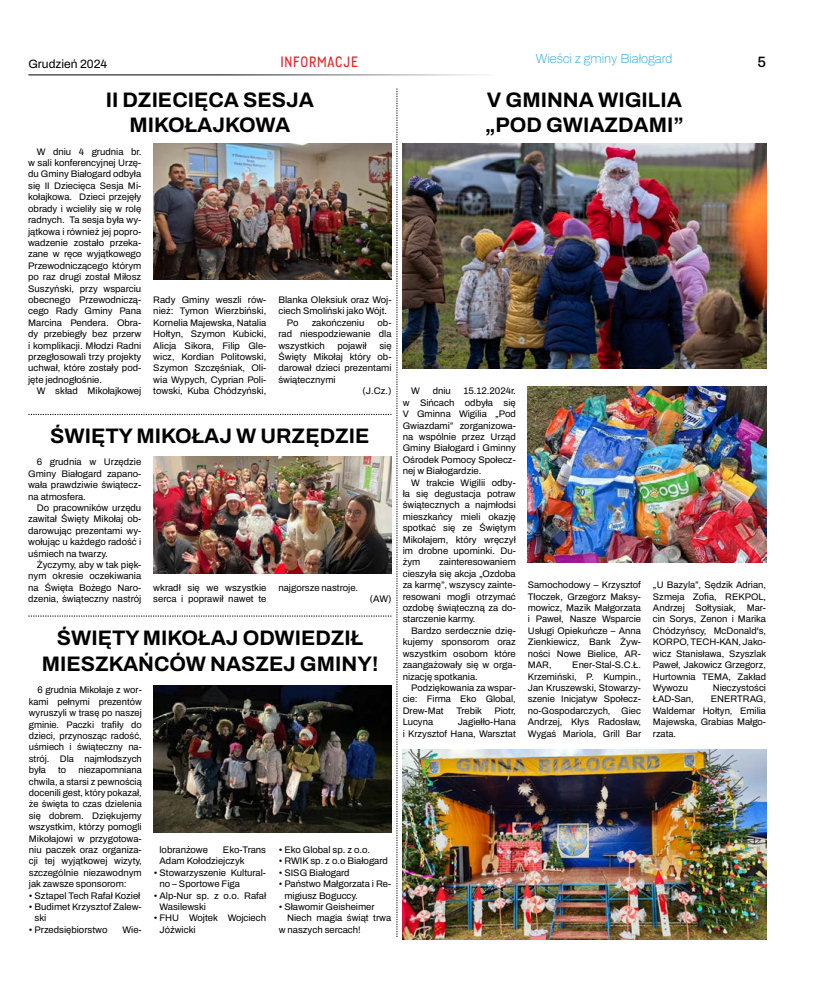
<style>
.page{position:relative;width:820px;height:993px;background:#fff}
.page>*{position:absolute;margin:0;border:0;box-sizing:border-box;transform-origin:0 0}
.t1{font:700 21px/25.2px "Archivo";color:#000;text-align:center}
.t2{font:15px "Wyvern Rg";letter-spacing:.05em;color:#ed2124}
.t3{font:500 15px "Archivo";color:#000}
.t4{font:100 13px "Archivo";color:#2cace2}
.t5{font:12px "Archivo";color:#000}
.t6{font:9.5px/11.4px "Archivo";color:#000;text-align:justify}
</style>
<div class="page">
<hr style="left:28px;top:74px;width:467px;height:1px;background:#000">
<img style="left:403px;top:143px;width:362px;height:226px">
<img style="left:403px;top:749px;width:362px;height:189px">
<svg style="left:28px;top:88px;width:369px;height:848px"></svg>
<img style="left:153px;top:143px;width:238px;height:136px">
<img style="left:153px;top:684px;width:238px;height:148px">
<img style="left:527px;top:386px;width:238px;height:176px">
<p class="t5" style="left:28px;top:55px;width:80px">Grudzień 2024</p>
<h2 class="t2" style="left:280px;top:53px;width:79px">INFORMACJE</h2>
<h3 class="t4" style="left:535px;top:49px;width:138px">Wieści z gminy Białogard</h3>
<h2 class="t3" style="left:757px;top:50px;width:10px">5</h2>
<h1 class="t1" style="left:106px;top:87px;width:209px">II DZIECIĘCA SESJA<br>MIKOŁAJKOWA</h1>
<p class="t6" style="left:28px;top:146px;width:115px;text-indent:9px">W dniu 4 grudnia br. w sali konferencyjnej Urzę&shy;du Gminy Białogard odbyła się II Dziecięca Sesja Mi&shy;kołajkowa. Dzieci przejęły obrady i wcieliły się w rolę radnych. Ta sesja była wy&shy;jątkowa i również jej popro&shy;wadzenie zostało przeka&shy;zane w ręce wyjątkowego Przewodniczącego którym po raz drugi został Miłosz Suszyński, przy wsparciu obecnego Przewodniczą&shy;cego Rady Gminy Pana Marcina Pendera. Obra&shy;dy przebiegły bez przerw i komplikacji. Młodzi Radni przegłosowali trzy projekty uchwał, które zostały pod&shy;jęte jednogłośnie.</p>
<p class="t6" style="left:37px;top:385px;width:106px">W skład Mikołajkowej</p>
<p class="t6" style="left:153px;top:294px;width:115px">Rady Gminy weszli rów&shy;nież: Tymon Wierzbiński, Kornelia Majewska, Natalia Hołtyn, Szymon Kubicki, Alicja Sikora, Filip Gle&shy;wicz, Kordian Politowski, Szymon Szczęśniak, Oli&shy;wia Wypych, Cyprian Poli&shy;towski, Kuba Chódzyński,</p>
<p class="t6" style="left:278px;top:294px;width:114px">Blanka Oleksiuk oraz Woj-</p>
<p class="t6" style="left:278px;top:305px;width:110px">ciech Smoliński jako Wójt.</p>
<p class="t6" style="left:287px;top:317px;width:13px">Po</p>
<p class="t6" style="left:311px;top:317px;width:54px">zakończeniu</p>
<p class="t6" style="left:278px;top:317px;width:114px;text-indent:99px">ob&shy;rad niespodziewanie dla wszystkich</p>
<p class="t6" style="left:337px;top:339px;width:31px">pojawił</p>
<p class="t6" style="left:379px;top:339px;width:14px">się</p>
<p class="t6" style="left:278px;top:351px;width:114px">Święty Mikołaj który ob-</p>
<p class="t6" style="left:278px;top:362px;width:114px">darował dzieci prezentami</p>
<p class="t6" style="left:278px;top:374px;width:59px">świątecznymi</p>
<p class="t6" style="left:362px;top:385px;width:30px">(J.Cz.)</p>
<h1 class="t1" style="left:50px;top:422px;width:320px">ŚWIĘTY MIKOŁAJ W URZĘDZIE</h1>
<p class="t6" style="left:28px;top:456px;width:115px;text-indent:9px">6 grudnia w Urzędzie Gminy Białogard zapano&shy;wała prawdziwie świątecz&shy;na atmosfera.</p>
<p class="t6" style="left:28px;top:502px;width:115px;text-indent:9px">Do pracowników urzędu zawitał Święty Mikołaj ob&shy;darowując prezentami wy&shy;wołując u każdego radość i uśmiech na twarzy.</p>
<p class="t6" style="left:28px;top:559px;width:115px;text-indent:9px">Życzymy, aby w tak pięk&shy;nym okresie oczekiwania na Święta Bożego Naro&shy;dzenia, świąteczny nastrój</p>
<p class="t6" style="left:153px;top:581px;width:114px">wkradł się we wszystkie serca i poprawił nawet te</p>
<p class="t6" style="left:278px;top:581px;width:81px">najgorsze nastroje.</p>
<p class="t6" style="left:369px;top:593px;width:23px">(AW)</p>
<h1 class="t1" style="left:42px;top:625px;width:338px">ŚWIĘTY MIKOŁAJ ODWIEDZIŁ<br>MIESZKAŃCÓW NASZEJ GMINY!</h1>
<p class="t6" style="left:29px;top:684px;width:114px;text-indent:9px">6 grudnia Mikołaje z wor&shy;kami pełnymi prezentów wyruszyli w trasę po naszej gminie. Paczki trafiły do dzieci, przynosząc radość, uśmiech i świąteczny na&shy;strój. Dla najmłodszych była</p>
<p class="t6" style="left:29px;top:763px;width:114px;text-indent:49px">niezapomniana chwila, a starsi z pewnością docenili gest, który pokazał, że święta to czas dzielenia się dobrem. Dziękujemy wszystkim, którzy pomogli Mikołajowi w przygotowa&shy;niu paczek oraz organiza&shy;cji tej wyjątkowej wizyty, szczególnie niezawodnym jak zawsze sponsorom:</p>
<p class="t6" style="left:29px;top:889px;width:113px">• Sztapel Tech Rafał Kozieł</p>
<p class="t6" style="left:35px;top:900px;width:109px;text-indent:-6px">• Budimet Krzysztof Zalew&shy;ski</p>
<p class="t6" style="left:29px;top:923px;width:80px">• Przedsiębiorstwo</p>
<p class="t6" style="left:122px;top:923px;width:21px">Wie-</p>
<p class="t6" style="left:58px;top:763px;width:10px">to</p>
<p class="t6" style="left:278px;top:843px;width:93px">• Eko Global sp. z o.o.</p>
<p class="t6" style="left:278px;top:855px;width:111px">• RWIK sp. z o.o Białogard</p>
<p class="t6" style="left:278px;top:866px;width:72px">• SISG Białogard</p>
<p class="t6" style="left:284px;top:877px;width:108px;text-indent:-6px">• Państwo Małgorzata i Re&shy;migiusz Boguccy.</p>
<p class="t6" style="left:278px;top:900px;width:97px">• Sławomir Geisheimer</p>
<p class="t6" style="left:287px;top:912px;width:105px">Niech magia świąt trwa</p>
<p class="t6" style="left:278px;top:923px;width:84px">w naszych sercach!</p>
<p class="t6" style="left:159px;top:843px;width:108px;text-indent:63px">Eko-Trans<br>Adam Kołodziejczyk</p>
<p class="t6" style="left:159px;top:866px;width:108px;text-indent:-6px">• Stowarzyszenie Kultural&shy;no – Sportowe Figa</p>
<p class="t6" style="left:159px;top:889px;width:108px;text-indent:-6px">• Alp-Nur sp. z o.o. Rafał<br>Wasilewski</p>
<p class="t6" style="left:159px;top:912px;width:108px;text-indent:-6px">• FHU Wojtek Wojciech<br>Jóźwicki</p>
<p class="t6" style="left:159px;top:843px;width:50px">lobranżowe</p>
<h1 class="t1" style="left:485px;top:87px;width:200px;text-align:left">V GMINNA WIGILIA „POD GWIAZDAMI”</h1>
<p class="t6" style="left:411px;top:385px;width:10px">W</p>
<p class="t6" style="left:432px;top:385px;width:20px">dniu</p>
<p class="t6" style="left:402px;top:385px;width:115px;text-indent:61px">15.12.2024r. w Sińcach odbyła się V Gminna Wigilia „Pod Gwiazdami” zorganizowa&shy;na wspólnie przez Urząd Gminy Białogard i Gminny Ośrodek Pomocy Społecz&shy;nej w Białogardzie.</p>
<p class="t6" style="left:402px;top:476px;width:115px;text-indent:9px">W trakcie Wigilii odby&shy;ła się degustacja potraw świątecznych a najmłodsi mieszkańcy mieli okazję spotkać się ze Świętym Mikołajem, który wręczył im drobne upominki. Du&shy;żym</p>
<p class="t6" style="left:402px;top:556px;width:115px;text-indent:36px">zainteresowaniem cieszyła się akcja „Ozdoba za karmę”, wszyscy zainte&shy;resowani mogli otrzymać ozdobę świąteczną za do&shy;starczenie karmy.</p>
<p class="t6" style="left:402px;top:624px;width:115px;text-indent:9px">Bardzo serdecznie dzię&shy;kujemy sponsorom oraz wszystkim osobom które zaangażowały się w orga&shy;nizację spotkania.</p>
<p class="t6" style="left:402px;top:681px;width:115px;text-indent:9px">Podziękowania za wspar&shy;cie: Firma Eko Global, Drew-Mat</p>
<p class="t6" style="left:456px;top:704px;width:27px">Trebik</p>
<p class="t6" style="left:494px;top:704px;width:23px">Piotr,</p>
<p class="t6" style="left:402px;top:716px;width:115px;text-align:right">Jagiełło-Hana<br>i Krzysztof Hana, Warsztat</p>
<p class="t6" style="left:402px;top:716px;width:32px">Lucyna</p>
<p class="t6" style="left:527px;top:579px;width:115px">Samochodowy – Krzysztof Tłoczek, Grzegorz Maksy&shy;mowicz, Mazik Małgorzata i Paweł, Nasze Wsparcie Usługi Opiekuńcze – Anna Zienkiewicz, Bank Żyw&shy;ności Nowe Bielice, AR-MAR,</p>
<p class="t6" style="left:527px;top:659px;width:115px;text-indent:44px">Ener-Stal-S.C.Ł.<br>Krzemiński, P. Kumpin., Jan Kruszewski, Stowarzy&shy;szenie Inicjatyw Społecz&shy;no-Gospodarczych, Giec Andrzej, Kłys Radosław, Wygaś Mariola, Grill Bar</p>
<p class="t6" style="left:652px;top:579px;width:115px">„U Bazyla”, Sędzik Adrian, Szmeja Zofia, REKPOL, Andrzej Sołtysiak, Mar&shy;cin Sorys, Zenon i Marika Chódzyńscy, McDonald's, KORPO, TECH-KAN, Jako&shy;wicz Stanisława, Szyszlak Paweł, Jakowicz Grzegorz, Hurtownia TEMA, Zakład Wywozu</p>
<p class="t6" style="left:712px;top:681px;width:55px">Nieczystości</p>
<p class="t6" style="left:652px;top:693px;width:42px">ŁAD-San,</p>
<p class="t6" style="left:652px;top:693px;width:114px;text-indent:58px">ENERTRAG, Waldemar Hołtyn, Emilia Majewska, Grabias Małgo&shy;rzata.</p>
</div>
